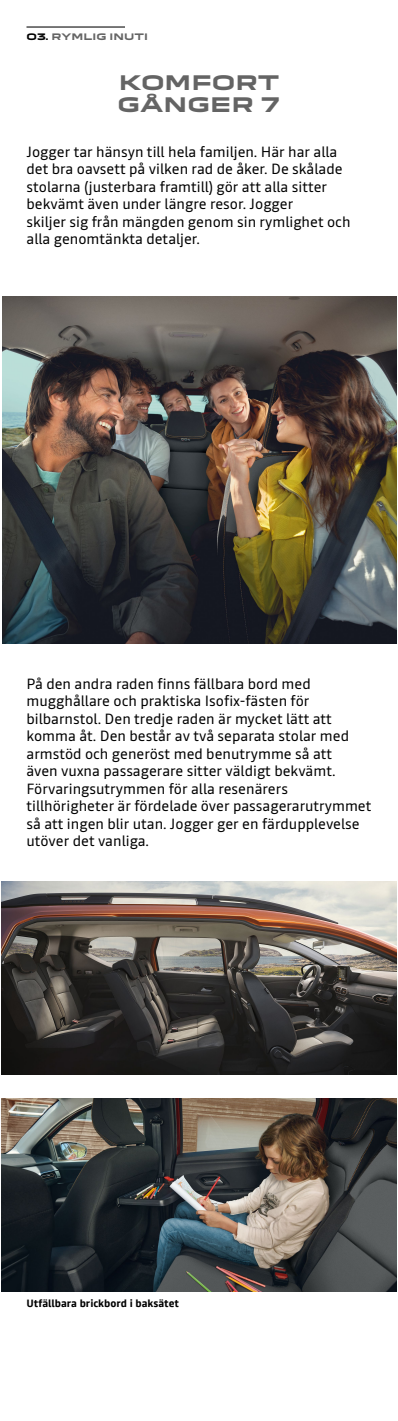
<style>
.page{position:relative;width:398px;height:1421px;background:#fff}
.page>*{position:absolute;margin:0;border:0;box-sizing:border-box;transform-origin:0 0}
.t1{font:700 19.6px/21.3px "Dacia Block Extended";color:#646464}
.t2{font:14.7px/17.5px "Read";color:#000}
.t3{font:700 10.5px "Read";color:#000}
.t4{font:700 8.75px "Dacia Block Extended";color:#646464}
.s1{color:#000}
</style>
<div class="page">
<img style="left:2px;top:297px;width:394px;height:346px">
<img style="left:2px;top:1098px;width:394px;height:193px">
<img style="left:2px;top:881px;width:394px;height:193px">
<hr style="left:26px;top:26px;width:99px;height:2px;background:#000">
<p class="t4" style="left:26px;top:32px;width:123px"><span class="s1">O3.</span> RYMLIG INUTI</p>
<h1 class="t1" style="left:117px;top:73px;width:165px">KOMFORT<br>GÅNGER 7</h1>
<p class="t2" style="left:26px;top:143px;width:325px">Jogger tar hänsyn till hela familjen. Här har alla det bra oavsett på vilken rad de åker. De skålade stolarna (justerbara framtill) gör att alla sitter bekvämt även under längre resor. Jogger<br>skiljer sig från mängden genom sin rymlighet och alla genomtänkta detaljer.</p>
<p class="t2" style="left:26px;top:674px;width:346px">På den andra raden finns fällbara bord med mugghållare och praktiska Isofix-fästen för bilbarnstol. Den tredje raden är mycket lätt att komma åt. Den består av två separata stolar med armstöd och generöst med benutrymme så att<br>även vuxna passagerare sitter väldigt bekvämt.<br>Förvaringsutrymmen för alla resenärers tillhörigheter är fördelade över passagerarutrymmet så att ingen blir utan. Jogger ger en färdupplevelse utöver det vanliga.</p>
<p class="t3" style="left:26px;top:1295px;width:154px">Utfällbara brickbord i baksätet</p>
</div>
